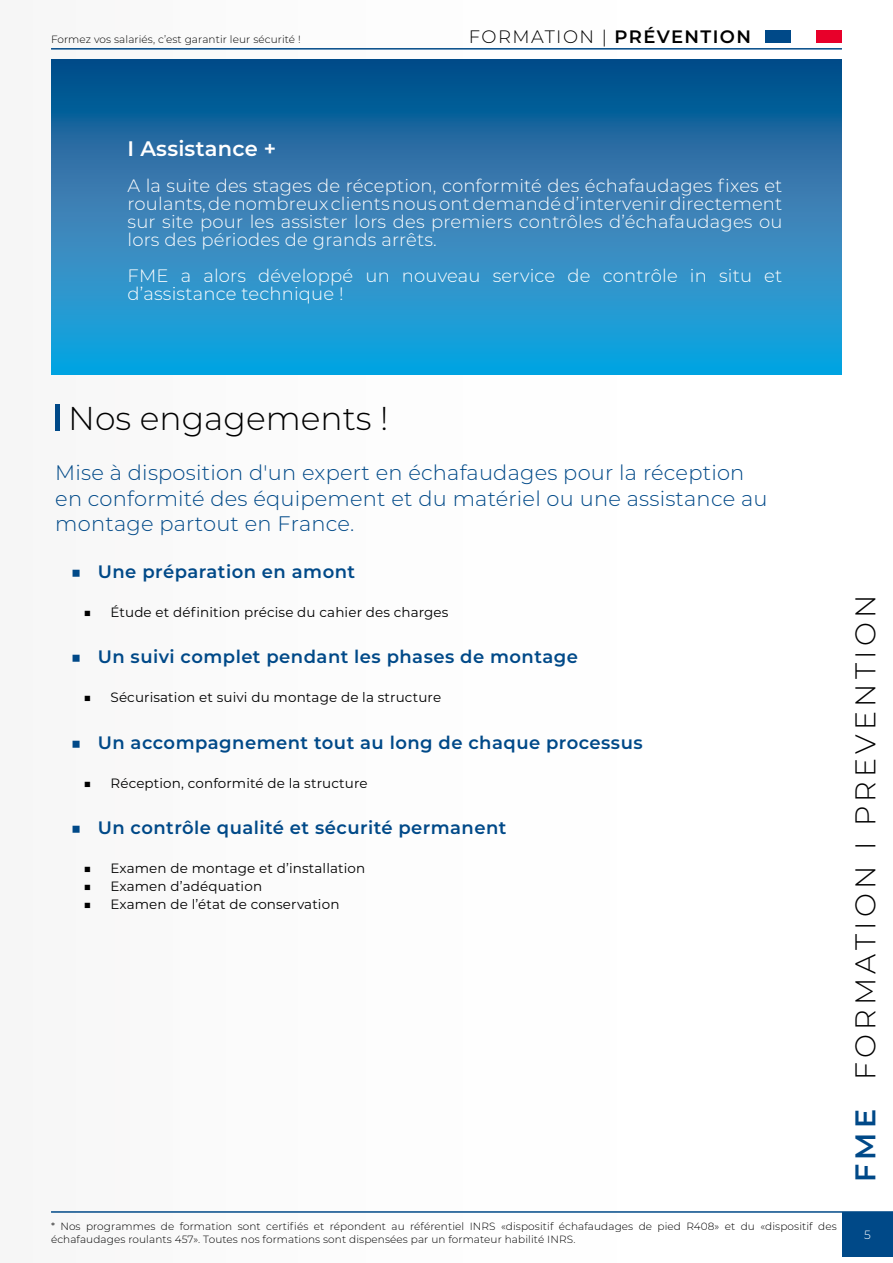
<style>
.page{position:relative;width:893px;height:1263px;background:#fff}
.page>*{position:absolute;margin:0;border:0;box-sizing:border-box;transform-origin:0 0}
.t1{font:300 33px "Montserrat";color:#000}
.t2{font:300 28.5px "Montserrat";letter-spacing:.15em;color:#000}
.t3{font:300 21px/25.2px "Montserrat";letter-spacing:.01em;color:#004988}
.t4{font:600 21px "Montserrat";letter-spacing:.01em;color:#fff}
.t5{font:300 18px/18px "Montserrat";letter-spacing:.01em;color:#fff;text-align:justify}
.t6{font:600 18px "Montserrat";letter-spacing:.025em;color:#004988}
.t7{font:300 18px "Montserrat";letter-spacing:.08em;color:#000}
.t8{font:13.5px "Montserrat";letter-spacing:.01em;color:#000}
.t9{font:300 12px "Montserrat";color:#fff}
.t10{font:300 10.5px/12.6px "Montserrat";letter-spacing:.01em;color:#000}
.s1{font-weight:600}
.s2{font-weight:400}
.s3{font-weight:600;color:#004988}
</style>
<div class="page">
<div style="left:842px;top:1212px;width:51px;height:44px;background:#004988"></div>
<hr style="left:51px;top:48px;width:791px;height:2px;background:#004988">
<hr style="left:51px;top:1211px;width:842px;height:2px;background:#004988">
<div style="left:765px;top:30px;width:26px;height:13px;background:#004988"></div>
<div style="left:816px;top:30px;width:26px;height:13px;background:#e8002a"></div>
<div style="left:55px;top:405px;width:5px;height:26px;background:#004988"></div>
<svg style="left:51px;top:60px;width:791px;height:315px;background:#227fb7"></svg>
<p class="t10" style="left:51px;top:32px;width:251px">Formez vos salariés, c’est garantir leur sécurité !</p>
<p class="t7" style="left:469px;top:24px;width:284px">FORMATION | <span class="s1">PRÉVENTION</span></p>
<p class="t4" style="left:128px;top:134px;width:150px">I Assistance +</p>
<p class="t5" style="left:128px;top:176px;width:656px">A la suite des stages de réception, conformité des échafaudages fixes et roulants, de nombreux clients nous ont demandé d’intervenir directement sur site pour les assister lors des premiers contrôles d’échafaudages ou lors des périodes de grands arrêts.</p>
<p class="t5" style="left:128px;top:266px;width:656px">FME a alors développé un nouveau service de contrôle in situ et d’assistance technique !</p>
<h1 class="t1" style="left:68px;top:396px;width:322px">Nos engagements !</h1>
<p class="t3" style="left:55px;top:460px;width:714px">Mise à disposition d'un expert en échafaudages pour la réception en conformité des équipement et du matériel ou une assistance au montage partout en France.</p>
<p class="t6" style="left:71px;top:559px;width:286px"><span class="s2">■</span> Une préparation en amont</p>
<p class="t8" style="left:84px;top:602px;width:366px">■ Étude et définition précise du cahier des charges</p>
<p class="t6" style="left:71px;top:644px;width:509px"><span class="s2">■</span> Un suivi complet pendant les phases de montage</p>
<p class="t8" style="left:84px;top:688px;width:359px">■ Sécurisation et suivi du montage de la structure</p>
<p class="t6" style="left:71px;top:730px;width:573px"><span class="s2">■</span> Un accompagnement tout au long de chaque processus</p>
<p class="t8" style="left:84px;top:773px;width:286px">■ Réception, conformité de la structure</p>
<p class="t6" style="left:71px;top:815px;width:437px"><span class="s2">■</span> Un contrôle qualité et sécurité permanent</p>
<p class="t8" style="left:84px;top:859px;width:283px">■ Examen de montage et d’installation</p>
<p class="t8" style="left:84px;top:877px;width:180px">■ Examen d’adéquation</p>
<p class="t8" style="left:84px;top:895px;width:257px">■ Examen de l’état de conservation</p>
<p class="t10" style="left:51px;top:1220px;width:787px">* Nos programmes de formation sont certifiés et répondent au référentiel INRS «dispositif échafaudages de pied R408» et du «dispositif des échafaudages roulants 457». Toutes nos formations sont dispensées par un formateur habilité INRS.</p>
<h2 class="t2" style="left:846px;top:1182px;width:589px;rotate:-90deg"><span class="s3">FME</span> FORMATION I PREVENTION</h2>
<p class="t9" style="left:864px;top:1227px;width:8px">5</p>
</div>
